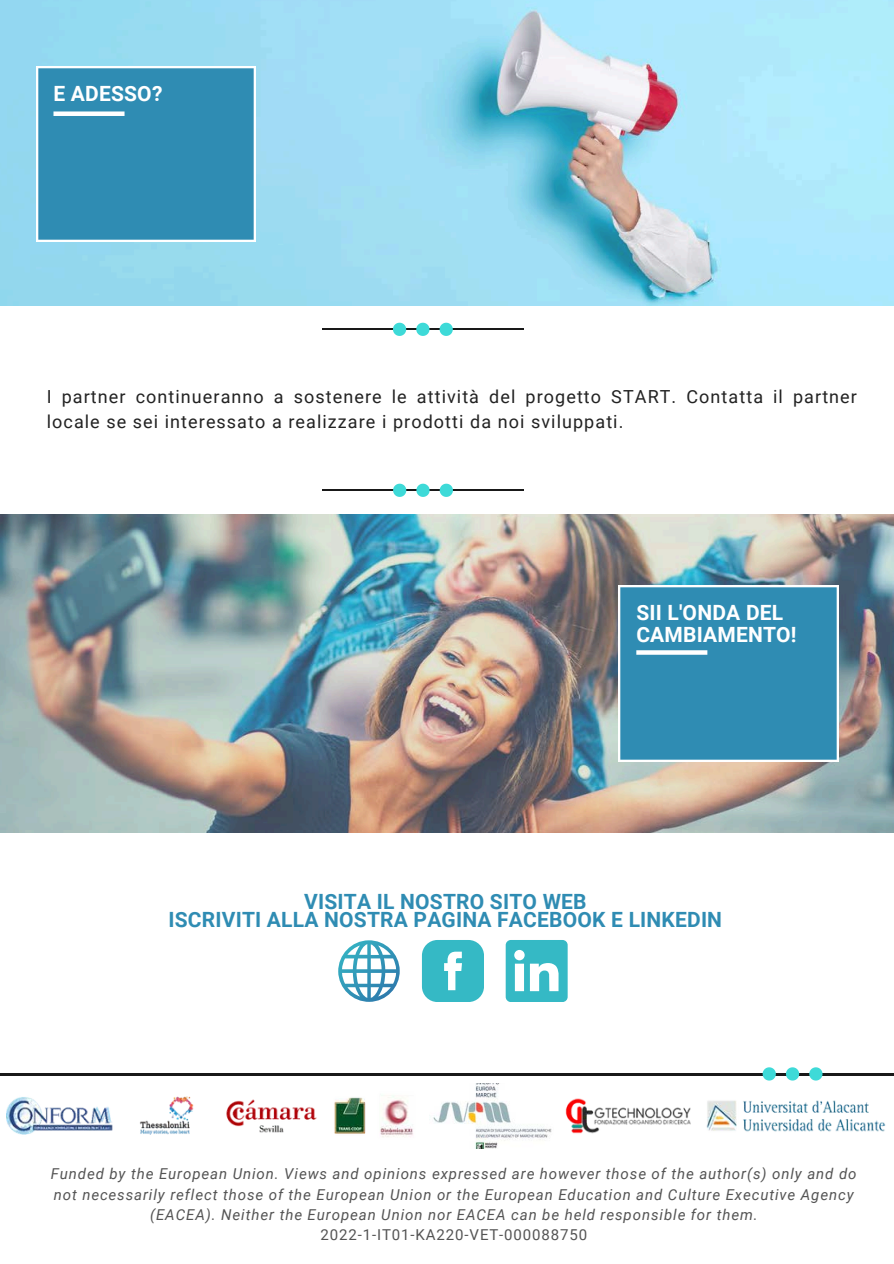
<style>
.page{position:relative;width:894px;height:1264px;background:#fff}
.page>*{position:absolute;margin:0;border:0;box-sizing:border-box;transform-origin:0 0}
.t1{font:700 21px/18px "Roboto";letter-spacing:.01em;color:#2f8cb3;text-align:center}
.t2{font:700 21px/21.3px "Roboto";letter-spacing:.01em;color:#fff}
.t3{font:18px/24.8px "Roboto";letter-spacing:.06em;color:#222}
.t4{font:italic 15px/20.2px "Roboto";letter-spacing:.06em;color:#545454;text-align:center}
.t5{font:15px "Roboto";letter-spacing:.06em;color:#545454}
</style>
<div class="page">
<img style="left:0;top:514px;width:893px;height:318px">
<img style="left:0;top:0;width:893px;height:305px">
<div style="left:36px;top:66px;width:219px;height:176px;background:#2f8cb3"></div>
<div style="left:53px;top:111px;width:71px;height:5px;background:#fff"></div>
<div style="left:618px;top:585px;width:220px;height:176px;background:#2f8cb3"></div>
<svg style="left:636px;top:650px;width:71px;height:4px"></svg>
<img style="left:6px;top:1095px;width:880px;height:42px">
<svg style="left:422px;top:940px;width:61px;height:61px;background:#53c3cd"></svg>
<svg style="left:505px;top:940px;width:62px;height:61px"></svg>
<svg style="left:338px;top:940px;width:62px;height:61px"></svg>
<hr style="left:0;top:1072px;width:893px;height:3px;background:#191919">
<svg style="left:762px;top:1067px;width:13px;height:13px"></svg>
<svg style="left:785px;top:1067px;width:13px;height:13px"></svg>
<svg style="left:809px;top:1067px;width:13px;height:13px"></svg>
<hr style="left:322px;top:489px;width:201px;height:1px;background:#191919">
<svg style="left:393px;top:483px;width:13px;height:14px"></svg>
<svg style="left:416px;top:483px;width:13px;height:14px"></svg>
<svg style="left:439px;top:483px;width:14px;height:14px"></svg>
<hr style="left:322px;top:328px;width:201px;height:1px;background:#191919">
<svg style="left:393px;top:323px;width:13px;height:13px"></svg>
<svg style="left:416px;top:323px;width:13px;height:13px"></svg>
<svg style="left:439px;top:323px;width:13px;height:13px"></svg>
<img style="left:429px;top:1083px;width:124px;height:65px">
<h1 class="t2" style="left:53px;top:83px;width:110px">E ADESSO?</h1>
<p class="t3" style="left:47px;top:384px;width:811px">I partner continueranno a sostenere le attività del progetto START. Contatta il partner locale se sei interessato a realizzare i prodotti da noi sviluppati.</p>
<p class="t2" style="left:636px;top:602px;width:162px">SII L'ONDA DEL<br>CAMBIAMENTO!</p>
<p class="t1" style="left:168px;top:892px;width:555px">VISITA IL NOSTRO SITO WEB<br>ISCRIVITI ALLA NOSTRA PAGINA FACEBOOK E LINKEDIN</p>
<p class="t4" style="left:51px;top:1163px;width:806px">Funded by the European Union. Views and opinions expressed are however those of the author(s) only and do not necessarily reflect those of the European Union or the European Education and Culture Executive Agency (EACEA). Neither the European Union nor EACEA can be held responsible for them.</p>
<p class="t5" style="left:320px;top:1226px;width:268px">2022-1-IT01-KA220-VET-000088750</p>
</div>
